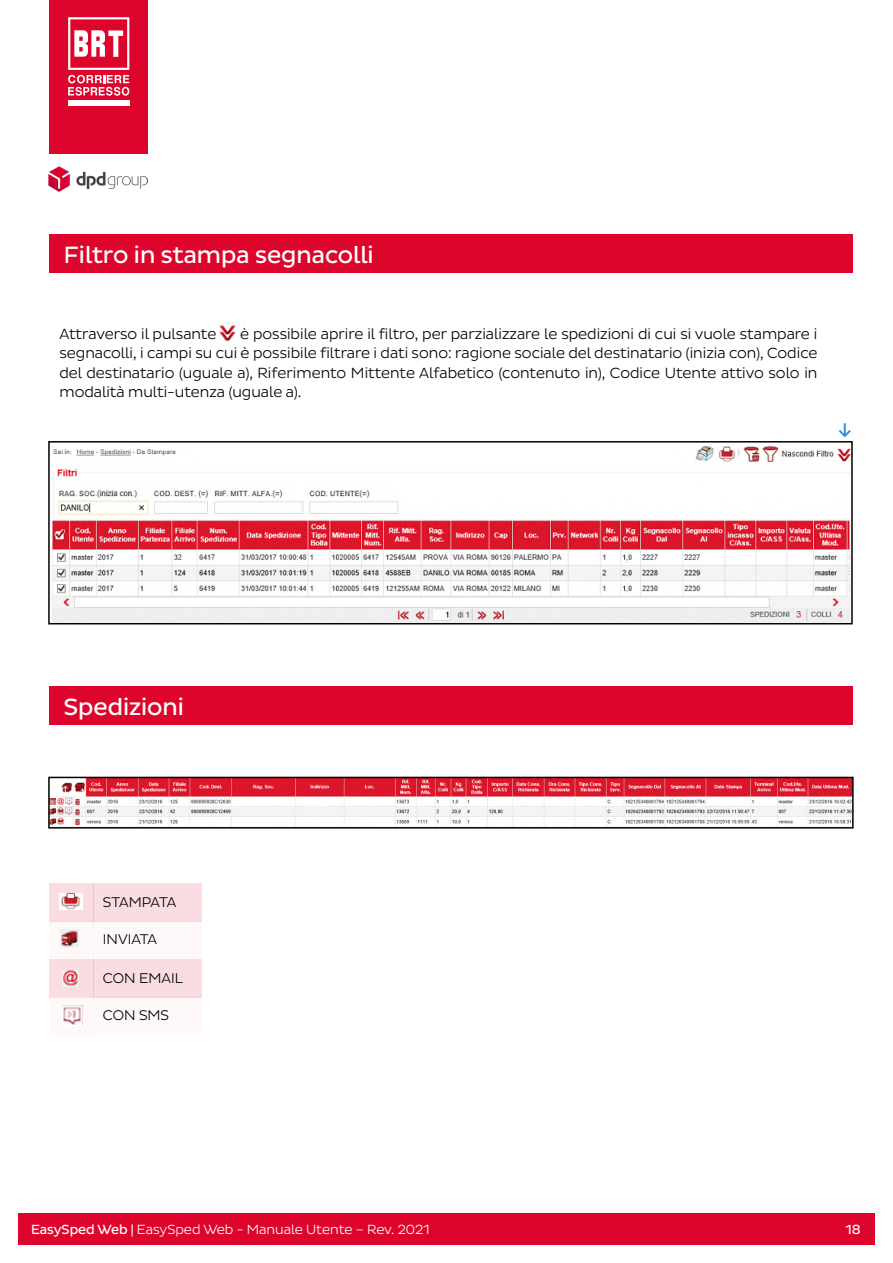
<style>
.page{position:relative;width:893px;height:1263px;background:#fff}
.page>*{position:absolute;margin:0;border:0;box-sizing:border-box;transform-origin:0 0}
.t1{font:24px "Pluto Sans DPD Regular";color:#fff}
.t2{font:24px "Pluto Sans DPD Regular";color:#2788e2}
.t3{font:15px/19.5px "Pluto Sans DPD Light";color:#000;text-align:justify}
.t4{font:14.25px "Pluto Sans DPD Light";color:#000}
.t5{font:14.25px "Pluto Sans DPD Light";letter-spacing:-.045em;color:#000}
.t6{font:13.5px "Pluto Sans DPD Light";color:#fff}
.t7{font:13.5px "Pluto Sans DPD Regular";color:#fff}
.s1{font-family:"Pluto Sans DPD Regular"}
</style>
<div class="page">
<div style="left:49px;top:0;width:99px;height:153px;background:#dd052b"></div>
<div style="left:68px;top:101px;width:61px;height:5px;background:#fff"></div>
<svg style="left:68px;top:17px;width:61px;height:79px"></svg>
<img style="left:49px;top:166px;width:99px;height:26px">
<div style="left:18px;top:1213px;width:857px;height:32px;background:#dd052b"></div>
<img style="left:52px;top:445px;width:798px;height:176px">
<div style="left:48px;top:441px;width:805px;height:183px;border:2px solid #000"></div>
<img style="left:219px;top:325px;width:17px;height:17px">
<div style="left:49px;top:687px;width:804px;height:38px;background:#dd052b"></div>
<div style="left:49px;top:235px;width:804px;height:38px;background:#dd052b"></div>
<img style="left:51px;top:780px;width:800px;height:45px">
<div style="left:48px;top:777px;width:806px;height:51px;border:2px solid #000"></div>
<div style="left:93px;top:883px;width:109px;height:38px;background:#fadde2"></div>
<div style="left:49px;top:998px;width:44px;height:37px;background:#fef8f9"></div>
<div style="left:93px;top:959px;width:109px;height:39px;background:#fadde2"></div>
<div style="left:93px;top:920px;width:109px;height:39px;background:#fef8f9"></div>
<div style="left:49px;top:959px;width:44px;height:39px;background:#fadde2"></div>
<div style="left:93px;top:996px;width:109px;height:39px;background:#fef8f9"></div>
<div style="left:49px;top:883px;width:44px;height:38px;background:#fadde2"></div>
<div style="left:49px;top:920px;width:44px;height:39px;background:#fef8f9"></div>
<img style="left:60px;top:893px;width:22px;height:17px">
<img style="left:60px;top:929px;width:19px;height:18px">
<img style="left:62px;top:970px;width:17px;height:16px">
<img style="left:63px;top:1006px;width:20px;height:20px">
<h1 class="t1" style="left:64px;top:241px;width:311px">Filtro in stampa segnacolli</h1>
<p class="t3" style="left:59px;top:324px;width:759px;text-indent:181px">è possibile aprire il filtro, per parzializzare le spedizioni di cui si vuole stampare i segnacolli, i campi su cui è possibile filtrare i dati sono: ragione sociale del destinatario (inizia con), Codice del destinatario (uguale a), Riferimento Mittente Alfabetico (contenuto in), Codice Utente attivo solo in modalità multi-utenza (uguale a).</p>
<p class="t3" style="left:59px;top:324px;width:158px">Attraverso il pulsante</p>
<h1 class="t2" style="left:860px;top:422px;width:18px;rotate:90deg">-&gt;</h1>
<h1 class="t1" style="left:64px;top:693px;width:121px">Spedizioni</h1>
<p class="t5" style="left:103px;top:894px;width:75px">STAMPATA</p>
<p class="t4" style="left:103px;top:931px;width:56px">INVIATA</p>
<p class="t4" style="left:103px;top:970px;width:81px">CON EMAIL</p>
<p class="t4" style="left:103px;top:1007px;width:68px">CON SMS</p>
<p class="t6" style="left:31px;top:1222px;width:400px"><span class="s1">EasySped Web |</span> EasySped Web - Manuale Utente – Rev. 2021</p>
<p class="t7" style="left:846px;top:1222px;width:17px">18</p>
</div>
